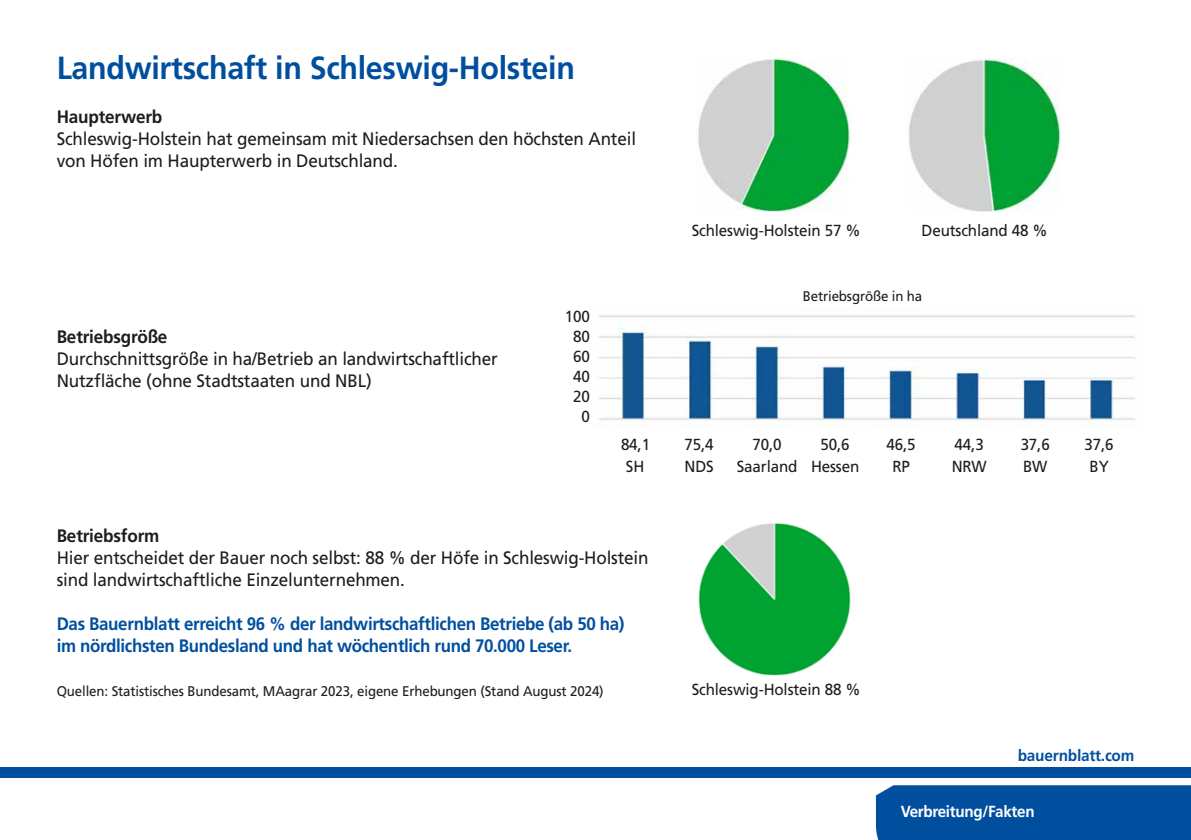
<style>
.page{position:relative;width:1191px;height:840px;background:#fff}
.page>*{position:absolute;margin:0;border:0;box-sizing:border-box;transform-origin:0 0}
.t1{font:700 32px "Frutiger LT Std";letter-spacing:-.01em;color:#004f9f;scale:.95 1}
.t2{font:18px/22px "Frutiger LT Std";letter-spacing:-.01em;color:#1d1d1b;scale:.95 1}
.t3{font:700 18px/22px "Frutiger LT Std";letter-spacing:-.02em;color:#004f9f;scale:.94 1}
.t4{font:700 18px "Frutiger LT Std";letter-spacing:-.01em;color:#1d1d1b;scale:.95 1}
.t5{font:16px/20px "Frutiger LT Std";letter-spacing:-.01em;color:#1d1d1b;text-align:right;scale:.95 1}
.t6{font:700 16px "Frutiger LT Std";letter-spacing:-.02em;color:#fff;scale:.95 1}
.t7{font:700 16px "Frutiger LT Std";color:#004f9f;scale:.95 1}
.t8{font:14px "Frutiger LT Std";letter-spacing:-.01em;color:#1d1d1b;scale:.95 1}
</style>
<div class="page">
<svg style="left:876px;top:777px;width:315px;height:62px;background:#1f64aa"></svg>
<div style="left:0;top:767px;width:1191px;height:10px;background:#004f9f"></div>
<img style="left:909px;top:59px;width:152px;height:152px">
<img style="left:698px;top:523px;width:153px;height:153px">
<img style="left:698px;top:59px;width:152px;height:152px">
<img style="left:598px;top:315px;width:537px;height:111px">
<h1 class="t1" style="left:57px;top:49px;width:547px">Landwirtschaft in Schleswig-Holstein</h1>
<p class="t4" style="left:57px;top:106px;width:113px">Haupterwerb</p>
<p class="t2" style="left:57px;top:128px;width:611px">Schleswig-Holstein hat gemeinsam mit Niedersachsen den höchsten Anteil von Höfen im Haupterwerb in Deutschland.</p>
<p class="t4" style="left:57px;top:326px;width:118px">Betriebsgröße</p>
<p class="t2" style="left:57px;top:348px;width:466px">Durchschnittsgröße in ha/Betrieb an landwirtschaftlicher<br>Nutzfläche (ohne Stadtstaaten und NBL)</p>
<p class="t5" style="left:565px;top:306px;width:28px">100<br>80<br>60<br>40<br>20<br>0</p>
<p class="t5" style="left:691px;top:220px;width:179px">Schleswig-Holstein 57 %</p>
<p class="t5" style="left:921px;top:220px;width:134px">Deutschland 48 %</p>
<p class="t8" style="left:802px;top:288px;width:127px">Betriebsgröße in ha</p>
<p class="t5" style="left:621px;top:434px;width:32px">84,1</p>
<p class="t5" style="left:684px;top:434px;width:32px">75,4</p>
<p class="t5" style="left:752px;top:434px;width:32px">70,0</p>
<p class="t5" style="left:820px;top:434px;width:32px">50,6</p>
<p class="t5" style="left:886px;top:434px;width:32px">46,5</p>
<p class="t5" style="left:954px;top:434px;width:32px">44,3</p>
<p class="t5" style="left:1020px;top:434px;width:32px">37,6</p>
<p class="t5" style="left:1084px;top:434px;width:32px">37,6</p>
<p class="t5" style="left:626px;top:456px;width:21px">SH</p>
<p class="t5" style="left:684px;top:456px;width:32px">NDS</p>
<p class="t5" style="left:737px;top:456px;width:130px">Saarland Hessen</p>
<p class="t5" style="left:892px;top:456px;width:20px">RP</p>
<p class="t5" style="left:951px;top:456px;width:39px">NRW</p>
<p class="t5" style="left:1023px;top:456px;width:27px">BW</p>
<p class="t5" style="left:1089px;top:456px;width:22px">BY</p>
<p class="t4" style="left:57px;top:524px;width:110px">Betriebsform</p>
<p class="t2" style="left:57px;top:546px;width:624px">Hier entscheidet der Bauer noch selbst: 88 % der Höfe in Schleswig-Holstein sind landwirtschaftliche Einzelunternehmen.</p>
<p class="t3" style="left:57px;top:612px;width:605px">Das Bauernblatt erreicht 96 % der landwirtschaftlichen Betriebe (ab 50 ha) im nördlichsten Bundesland und hat wöchentlich rund 70.000 Leser.</p>
<p class="t8" style="left:57px;top:682px;width:577px">Quellen: Statistisches Bundesamt, MAagrar 2023, eigene Erhebungen (Stand August 2024)</p>
<p class="t5" style="left:691px;top:679px;width:179px">Schleswig-Holstein 88 %</p>
<p class="t7" style="left:1017px;top:745px;width:124px">bauernblatt.com</p>
<p class="t6" style="left:900px;top:801px;width:142px">Verbreitung/Fakten</p>
</div>
